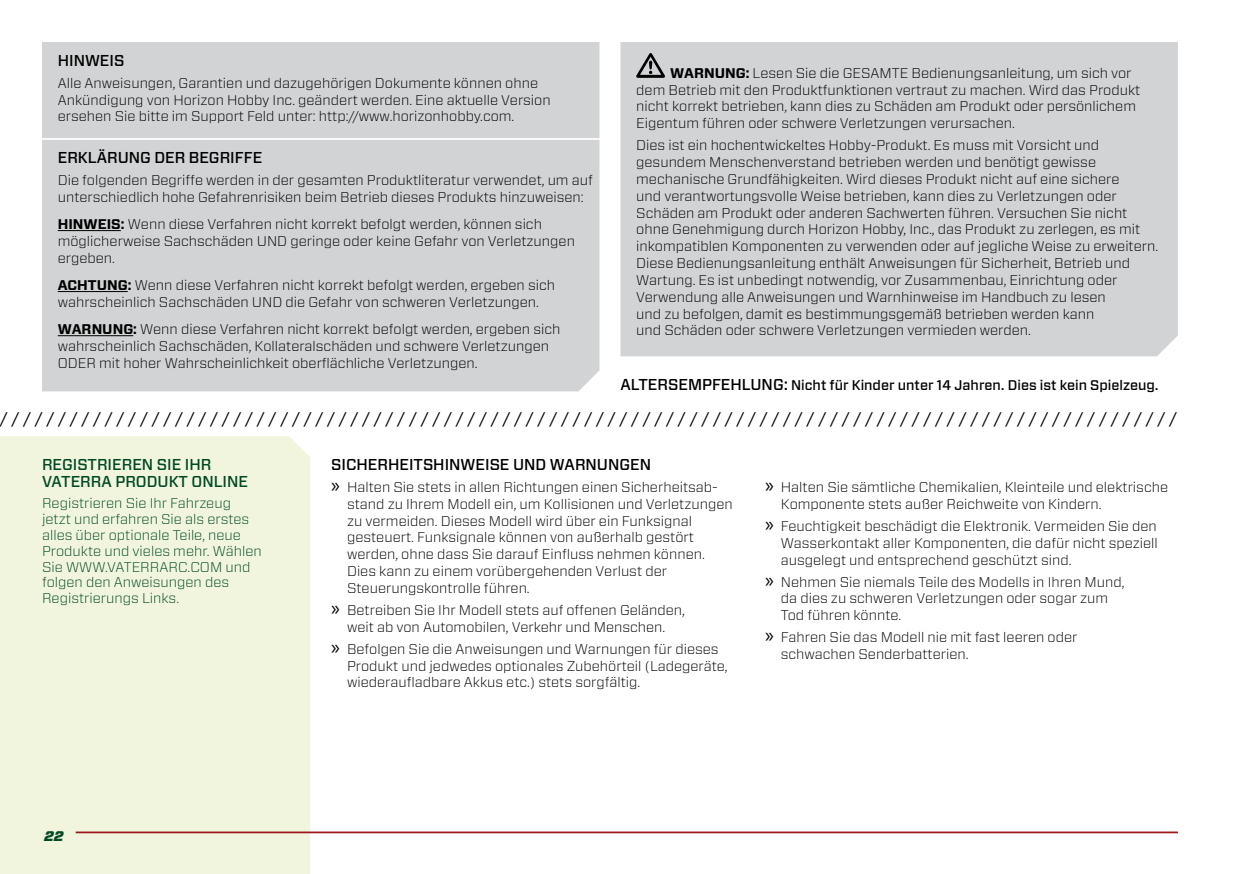
<style>
.page{position:relative;width:1241px;height:874px;background:#fff}
.page>*{position:absolute;margin:0;border:0;box-sizing:border-box;transform-origin:0 0}
.t1{font:16.62px "Forza";color:#000}
.t2{font:500 15.75px "Forza";color:#000}
.t3{font:500 15.75px/17.5px "Forza";color:#004a26}
.t4{font:300 14px/16.8px "Forza";color:#000}
.t5{font:300 14px/15.8px "Forza";color:#004a26}
.t6{font:500 14px "Forza";color:#000}
.t7{font:italic 900 14px "Forza";color:#004a26}
.s1{font-weight:700}
.s2{font-size:15.75px}
.s3{font-family:"Myriad Pro";font-weight:400;font-size:21px}
</style>
<div class="page">
<div style="left:0;top:436px;width:310px;height:437px;background:#f2f5de"></div>
<div style="left:620px;top:42px;width:557px;height:314px;background:#d1d3d4"></div>
<div style="left:42px;top:42px;width:557px;height:349px;background:#d1d3d4"></div>
<svg style="left:636px;top:53px;width:29px;height:25px"></svg>
<hr style="left:58px;top:230px;width:63px;height:1px;background:#000">
<hr style="left:58px;top:291px;width:70px;height:1px;background:#000">
<hr style="left:58px;top:335px;width:75px;height:1px;background:#000">
<hr style="left:37px;top:138px;width:573px;height:2px;background:#fff">
<hr style="left:76px;top:831px;width:1101px;height:1px;background:#9c171a">
<p class="t2" style="left:58px;top:50px;width:66px">HINWEIS</p>
<p class="t4" style="left:58px;top:74px;width:494px">Alle Anweisungen, Garantien und dazugehörigen Dokumente können ohne<br>Ankündigung von Horizon Hobby Inc. geändert werden. Eine aktuelle Version ersehen Sie bitte im Support Feld unter: http://www.horizonhobby.com.</p>
<p class="t4" style="left:636px;top:64px;width:505px;text-indent:34px"><span class="s1">WARNUNG:</span> Lesen Sie die GESAMTE Bedienungsanleitung, um sich vor dem Betrieb mit den Produktfunktionen vertraut zu machen. Wird das Produkt nicht korrekt betrieben, kann dies zu Schäden am Produkt oder persönlichem Eigentum führen oder schwere Verletzungen verursachen.</p>
<p class="t4" style="left:636px;top:137px;width:523px">Dies ist ein hochentwickeltes Hobby-Produkt. Es muss mit Vorsicht und gesundem Menschenverstand betrieben werden und benötigt gewisse mechanische Grundfähigkeiten. Wird dieses Produkt nicht auf eine sichere<br>und verantwortungsvolle Weise betrieben, kann dies zu Verletzungen oder Schäden am Produkt oder anderen Sachwerten führen. Versuchen Sie nicht ohne Genehmigung durch Horizon Hobby, Inc., das Produkt zu zerlegen, es mit inkompatiblen Komponenten zu verwenden oder auf jegliche Weise zu erweitern.<br>Diese Bedienungsanleitung enthält Anweisungen für Sicherheit, Betrieb und Wartung. Es ist unbedingt notwendig, vor Zusammenbau, Einrichtung oder Verwendung alle Anweisungen und Warnhinweise im Handbuch zu lesen<br>und zu befolgen, damit es bestimmungsgemäß betrieben werden kann<br>und Schäden oder schwere Verletzungen vermieden werden.</p>
<p class="t2" style="left:58px;top:147px;width:11px">ERKL</p>
<p class="t2" style="left:97px;top:147px;width:22px">ÄRUNG</p>
<p class="t2" style="left:154px;top:147px;width:11px">DER</p>
<p class="t2" style="left:189px;top:147px;width:20px">BEGRI</p>
<p class="t2" style="left:235px;top:147px;width:27px">FFE</p>
<p class="t4" style="left:58px;top:171px;width:536px">Die folgenden Begriffe werden in der gesamten Produktliteratur verwendet, um auf unterschiedlich hohe Gefahrenrisiken beim Betrieb dieses Produkts hinzuweisen:</p>
<p class="t4" style="left:58px;top:215px;width:518px"><span class="s1">HINWEIS:</span> Wenn diese Verfahren nicht korrekt befolgt werden, können sich möglicherweise Sachschäden UND geringe oder keine Gefahr von Verletzungen ergeben.</p>
<p class="t4" style="left:58px;top:276px;width:499px"><span class="s1">ACHTUNG:</span> Wenn diese Verfahren nicht korrekt befolgt werden, ergeben sich wahrscheinlich Sachschäden UND die Gefahr von schweren Verletzungen.</p>
<p class="t4" style="left:58px;top:320px;width:504px"><span class="s1">WARNUNG:</span> Wenn diese Verfahren nicht korrekt befolgt werden, ergeben sich wahrscheinlich Sachschäden, Kollateralschäden und schwere Verletzungen<br>ODER mit hoher Wahrscheinlichkeit oberflächliche Verletzungen.</p>
<p class="t2" style="left:620px;top:374px;width:11px">ALTER</p>
<p class="t2" style="left:668px;top:374px;width:64px">SEMPFEHLUNG</p>
<p class="t6" style="left:783px;top:375px;width:376px"><span class="s2">:</span> NICHT FÜR KINDER UNTER 14 JAHREN. DIES IST KEIN SPIELZEUG.</p>
<p class="t1" style="left:0;top:406px;width:1178px">/ / / / / / / / / / / / / / / / / / / / / / / / / / / / / / / / / / / / / / / / / / / / / / / / / / / / / / / / / / / / / / / / / / / / / / / / / / / / / / / / / / / / / / / / / / / / / / / / / / / / /</p>
<p class="t3" style="left:42px;top:455px;width:207px">REGISTRIEREN SIE IHR<br>VATERRA PRODUKT ONLINE</p>
<p class="t5" style="left:42px;top:495px;width:221px">Registrieren Sie Ihr Fahrzeug jetzt und erfahren Sie als erstes alles über optionale Teile, neue<br>Produkte und vieles mehr. Wählen<br>Sie WWW.VATERRARC.COM und folgen den Anweisungen des<br>Registrierungs Links.</p>
<p class="t7" style="left:44px;top:826px;width:21px">22</p>
<p class="t2" style="left:331px;top:453px;width:321px">SICHERHEITSHINWEISE UND WARNUNGEN</p>
<p class="t4" style="left:347px;top:478px;width:387px;text-indent:-16px"><span class="s3">»</span> Halten Sie stets in allen Richtungen einen Sicherheitsab&shy;stand zu Ihrem Modell ein, um Kollisionen und Verletzungen zu vermeiden. Dieses Modell wird über ein Funksignal gesteuert. Funksignale können von außerhalb gestört werden, ohne dass Sie darauf Einfluss nehmen können.<br>Dies kann zu einem vorübergehenden Verlust der Steuerungskontrolle führen.</p>
<p class="t4" style="left:331px;top:601px;width:355px;text-align:center"><span class="s3">»</span> Betreiben Sie Ihr Modell stets auf offenen Geländen, weit ab von Automobilen, Verkehr und Menschen.</p>
<p class="t4" style="left:347px;top:639px;width:382px;text-indent:-16px"><span class="s3">»</span> Befolgen Sie die Anweisungen und Warnungen für dieses<br>Produkt und jedwedes optionales Zubehörteil (Ladegeräte, wiederaufladbare Akkus etc.) stets sorgfältig.</p>
<p class="t4" style="left:780px;top:478px;width:388px;text-indent:-16px"><span class="s3">»</span> Halten Sie sämtliche Chemikalien, Kleinteile und elektrische<br>Komponente stets außer Reichweite von Kindern.</p>
<p class="t4" style="left:780px;top:517px;width:378px;text-align:justify;text-indent:-16px"><span class="s3">»</span> Feuchtigkeit beschädigt die Elektronik. Vermeiden Sie den Wasserkontakt aller Komponenten, die dafür nicht speziell ausgelegt und entsprechend geschützt sind.</p>
<p class="t4" style="left:780px;top:572px;width:345px;text-indent:-16px"><span class="s3">»</span> Nehmen Sie niemals Teile des Modells in Ihren Mund, da dies zu schweren Verletzungen oder sogar zum<br>Tod führen könnte.</p>
<p class="t4" style="left:780px;top:628px;width:298px;text-indent:-16px"><span class="s3">»</span> Fahren Sie das Modell nie mit fast leeren oder schwachen Senderbatterien.</p>
</div>
